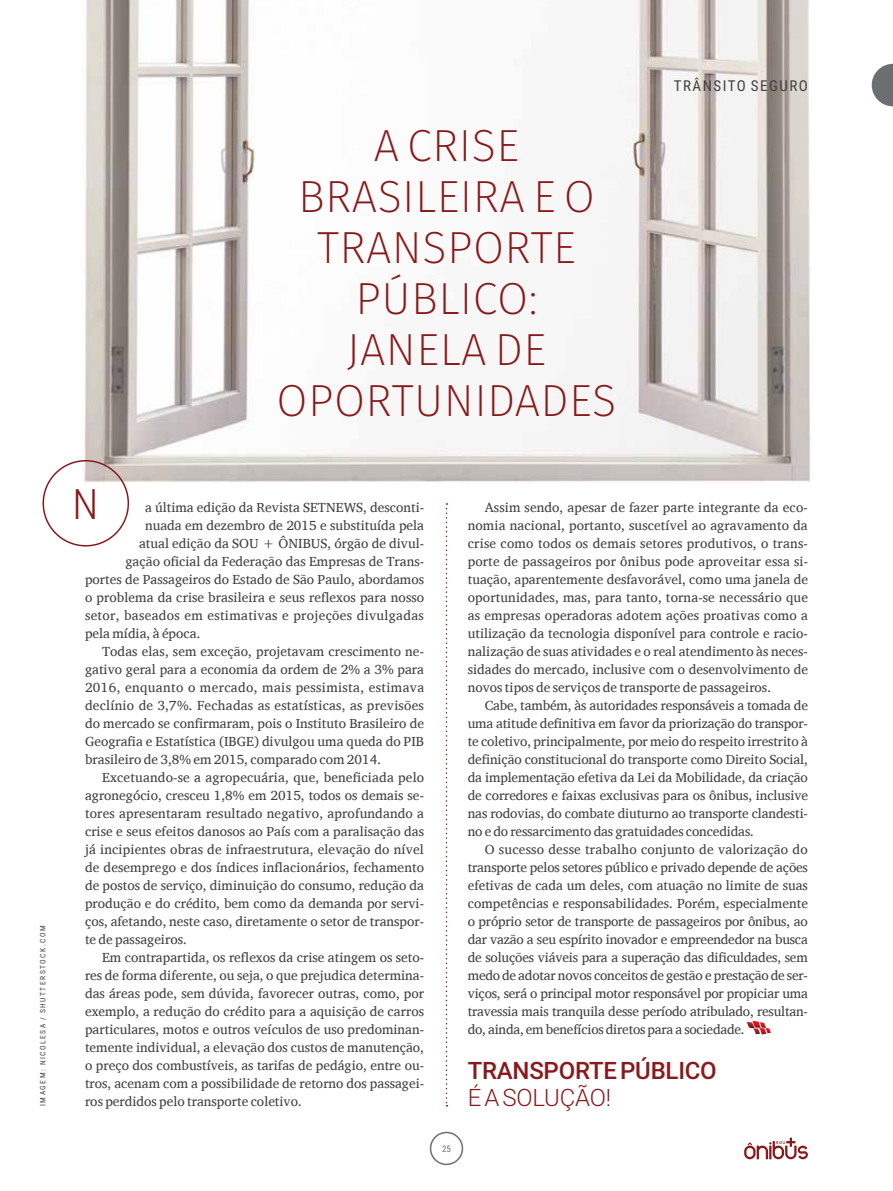
<style>
.page{position:relative;width:893px;height:1191px;background:#fff}
.page>*{position:absolute;margin:0;border:0;box-sizing:border-box;transform-origin:0 0}
.t1{font:200 45px/51px "Fira Sans";letter-spacing:.01em;color:#891a1c;text-align:center}
.t2{font:300 42px "Roboto Condensed";color:#891a1c}
.t3{font:500 24px "Roboto";letter-spacing:-.01em;color:#891a1c}
.t4{font:300 24px "Roboto";letter-spacing:-.01em;color:#891a1c}
.t5{font:15px "Roboto Condensed";letter-spacing:.1em;color:#414042}
.t6{font:13.5px/18px "Charis SIL";color:#414042;text-align:justify}
.t7{font:13.5px "Charis SIL";letter-spacing:.025em;color:#414042}
.t8{font:9px "Roboto Condensed";color:#6d6e71}
.t9{font:7.5px "Roboto Condensed";letter-spacing:.2em;color:#414042}
</style>
<div class="page">
<img style="left:83px;top:0;width:728px;height:483px">
<svg style="left:747px;top:1020px;width:24px;height:14px"></svg>
<div style="left:43px;top:460px;width:86px;height:86px;border:2px solid #891a1c;border-radius:50%"></div>
<svg style="left:446px;top:503px;width:1px;height:603px"></svg>
<svg style="left:872px;top:64px;width:21px;height:42px"></svg>
<svg style="left:744px;top:1137px;width:64px;height:22px"></svg>
<div style="left:430px;top:1131px;width:33px;height:34px;border:2px solid #6d6e71;border-radius:50%"></div>
<p class="t9" style="left:37px;top:1106px;width:181px;rotate:-90deg">IMAGEM : NICOLESA / SHUTTERSTOCK.COM</p>
<h1 class="t1" style="left:277px;top:120px;width:341px">A CRISE<br>BRASILEIRA E O<br>TRANSPORTE<br>PÚBLICO:<br>JANELA DE<br>OPORTUNIDADES</h1>
<p class="t5" style="left:674px;top:75px;width:39px">TRÂNSITO</p>
<p class="t5" style="left:751px;top:75px;width:39px">SEGURO</p>
<h2 class="t2" style="left:72px;top:474px;width:27px">N</h2>
<p class="t6" style="left:145px;top:498px;width:281px">a última edição da Revista SETNEWS, desconti-</p>
<p class="t6" style="left:145px;top:516px;width:280px">nuada em dezembro de 2015 e substituída pela</p>
<p class="t6" style="left:139px;top:534px;width:287px">atual edição da SOU + ÔNIBUS, órgão de divul-</p>
<p class="t6" style="left:126px;top:552px;width:300px">gação oficial da Federação das Empresas de Trans-</p>
<p class="t6" style="left:85px;top:570px;width:341px">portes de Passageiros do Estado de São Paulo, abordamos</p>
<p class="t6" style="left:85px;top:588px;width:341px">o problema da crise brasileira e seus reflexos para nosso</p>
<p class="t7" style="left:85px;top:607px;width:340px">setor, baseados em estimativas e projeções divulgadas</p>
<p class="t6" style="left:85px;top:624px;width:117px">pela mídia, à época.</p>
<p class="t6" style="left:102px;top:642px;width:323px">Todas elas, sem exceção, projetavam crescimento ne-</p>
<p class="t6" style="left:85px;top:660px;width:341px">gativo geral para a economia da ordem de 2% a 3% para</p>
<p class="t7" style="left:85px;top:679px;width:341px">2016, enquanto o mercado, mais pessimista, estimava</p>
<p class="t6" style="left:85px;top:696px;width:340px">declínio de 3,7%. Fechadas as estatísticas, as previsões</p>
<p class="t6" style="left:85px;top:714px;width:340px">do mercado se confirmaram, pois o Instituto Brasileiro de</p>
<p class="t6" style="left:85px;top:732px;width:340px">Geografia e Estatística (IBGE) divulgou uma queda do PIB</p>
<p class="t6" style="left:85px;top:750px;width:298px">brasileiro de 3,8% em 2015, comparado com 2014.</p>
<p class="t6" style="left:102px;top:768px;width:324px">Excetuando-se a agropecuária, que, beneficiada pelo</p>
<p class="t6" style="left:85px;top:786px;width:340px">agronegócio, cresceu 1,8% em 2015, todos os demais se-</p>
<p class="t6" style="left:85px;top:804px;width:341px">tores apresentaram resultado negativo, aprofundando a</p>
<p class="t6" style="left:85px;top:822px;width:341px">crise e seus efeitos danosos ao País com a paralisação das</p>
<p class="t6" style="left:85px;top:840px;width:340px">já incipientes obras de infraestrutura, elevação do nível</p>
<p class="t6" style="left:85px;top:858px;width:341px">de desemprego e dos índices inflacionários, fechamento</p>
<p class="t6" style="left:85px;top:876px;width:341px">de postos de serviço, diminuição do consumo, redução da</p>
<p class="t6" style="left:85px;top:894px;width:340px">produção e do crédito, bem como da demanda por servi-</p>
<p class="t6" style="left:85px;top:912px;width:341px">ços, afetando, neste caso, diretamente o setor de transpor-</p>
<p class="t6" style="left:85px;top:930px;width:103px">te de passageiros.</p>
<p class="t6" style="left:102px;top:948px;width:324px">Em contrapartida, os reflexos da crise atingem os seto-</p>
<p class="t6" style="left:85px;top:966px;width:341px">res de forma diferente, ou seja, o que prejudica determina-</p>
<p class="t6" style="left:85px;top:984px;width:341px">das áreas pode, sem dúvida, favorecer outras, como, por</p>
<p class="t6" style="left:85px;top:1002px;width:341px">exemplo, a redução do crédito para a aquisição de carros</p>
<p class="t6" style="left:85px;top:1020px;width:341px">particulares, motos e outros veículos de uso predominan-</p>
<p class="t6" style="left:85px;top:1038px;width:341px">temente individual, a elevação dos custos de manutenção,</p>
<p class="t6" style="left:85px;top:1056px;width:341px">o preço dos combustíveis, as tarifas de pedágio, entre ou-</p>
<p class="t6" style="left:85px;top:1074px;width:341px">tros, acenam com a possibilidade de retorno dos passagei-</p>
<p class="t6" style="left:85px;top:1092px;width:218px">ros perdidos pelo transporte coletivo.</p>
<p class="t8" style="left:442px;top:1142px;width:10px">25</p>
<p class="t6" style="left:468px;top:498px;width:342px;text-indent:17px">Assim sendo, apesar de fazer parte integrante da eco&shy;nomia nacional, portanto, suscetível ao agravamento da crise como todos os demais setores produtivos, o trans&shy;porte de passageiros por ônibus pode aproveitar essa si&shy;tuação, aparentemente desfavorável, como uma janela de oportunidades, mas, para tanto, torna-se necessário que as empresas operadoras adotem ações proativas como a utilização da tecnologia disponível para controle e racio&shy;nalização de suas atividades e o real atendimento às neces&shy;sidades do mercado, inclusive com o desenvolvimento de novos tipos de serviços de transporte de passageiros.</p>
<p class="t6" style="left:468px;top:696px;width:342px;text-indent:17px">Cabe, também, às autoridades responsáveis a tomada de uma atitude definitiva em favor da priorização do transpor&shy;te coletivo, principalmente, por meio do respeito irrestrito à definição constitucional do transporte como Direito Social, da implementação efetiva da Lei da Mobilidade, da criação de corredores e faixas exclusivas para os ônibus, inclusive nas rodovias, do combate diuturno ao transporte clandesti&shy;no e do ressarcimento das gratuidades concedidas.</p>
<p class="t6" style="left:468px;top:840px;width:342px;text-indent:17px">O sucesso desse trabalho conjunto de valorização do transporte pelos setores público e privado depende de ações efetivas de cada um deles, com atuação no limite de suas competências e responsabilidades. Porém, especialmente o próprio setor de transporte de passageiros por ônibus, ao dar vazão a seu espírito inovador e empreendedor na busca de soluções viáveis para a superação das dificuldades, sem medo de adotar novos conceitos de gestão e prestação de ser&shy;viços, será o principal motor responsável por propiciar uma travessia mais tranquila desse período atribulado, resultan&shy;do, ainda, em benefícios diretos para a sociedade.</p>
<h3 class="t3" style="left:468px;top:1054px;width:251px">TRANSPORTE PÚBLICO</h3>
<h3 class="t4" style="left:468px;top:1081px;width:145px">É A SOLUÇÃO!</h3>
</div>
